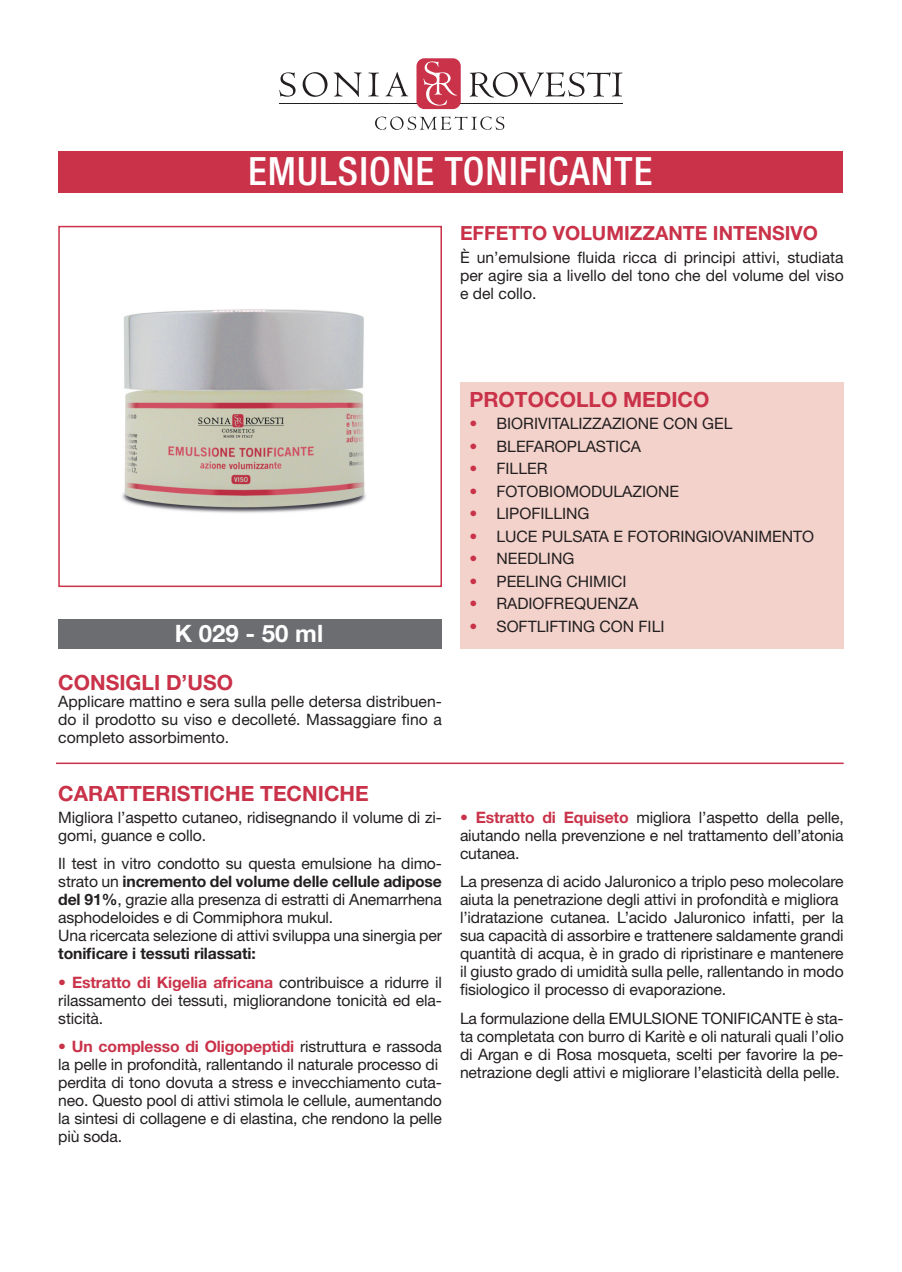
<style>
.page{position:relative;width:902px;height:1272px;background:#fff}
.page>*{position:absolute;margin:0;border:0;box-sizing:border-box;transform-origin:0 0}
.t1{font:500 condensed 39px "Helvetica Neue LT Std";letter-spacing:.03em;color:#fff}
.t2{font:700 24px "Helvetica Neue LT Std";color:#fff}
.t3{font:700 21px "Helvetica Neue LT Std";color:#c93249}
.t4{font:700 19.5px "Helvetica Neue LT Std";color:#c93249}
.t5{font:15.75px/18px "Helvetica Neue LT Std";letter-spacing:-.01em;color:#231f20;text-align:justify}
.t6{font:700 15.75px "Helvetica Neue LT Std";letter-spacing:-.01em;color:#231f20}
.s1{font-weight:700}
.s2{font-weight:700;color:#c93249}
.s3{color:#c93249}
</style>
<div class="page">
<div style="left:460px;top:382px;width:383px;height:266px;background:#f2d2ca"></div>
<div style="left:58px;top:618px;width:384px;height:30px;background:#6c6d70"></div>
<div style="left:58px;top:151px;width:784px;height:41px;background:#c93249"></div>
<svg style="left:375px;top:116px;width:129px;height:14px"></svg>
<svg style="left:279px;top:72px;width:16px;height:25px"></svg>
<svg style="left:302px;top:72px;width:25px;height:25px"></svg>
<svg style="left:334px;top:72px;width:27px;height:25px"></svg>
<svg style="left:368px;top:73px;width:11px;height:23px"></svg>
<svg style="left:385px;top:72px;width:23px;height:24px"></svg>
<svg style="left:469px;top:72px;width:153px;height:25px"></svg>
<hr style="left:279px;top:103px;width:343px;height:1px;background:#231f20">
<div style="left:416px;top:58px;width:44px;height:51px;background:#c93249;border-radius:8px"></div>
<svg style="left:423px;top:61px;width:34px;height:45px"></svg>
<hr style="left:56px;top:762px;width:787px;height:2px;background:#c93249">
<img style="left:122px;top:309px;width:244px;height:204px">
<div style="left:58px;top:226px;width:384px;height:361px;border:2px solid #c93249"></div>
<h1 class="t1" style="left:248px;top:157px;width:406px">EMULSIONE TONIFICANTE</h1>
<p class="t4" style="left:460px;top:226px;width:359px">EFFETTO VOLUMIZZANTE INTENSIVO</p>
<p class="t5" style="left:460px;top:249px;width:385px">È un’emulsione fluida ricca di principi attivi, studiata per agire sia a livello del tono che del volume del viso e del collo.</p>
<h2 class="t2" style="left:175px;top:625px;width:150px">K 029 - 50 ml</h2>
<h3 class="t3" style="left:58px;top:674px;width:176px">CONSIGLI D’USO</h3>
<p class="t5" style="left:58px;top:693px;width:385px">Applicare mattino e sera sulla pelle detersa distribuen&shy;do il prodotto su viso e decolleté. Massaggiare fino a completo assorbimento.</p>
<h3 class="t3" style="left:58px;top:786px;width:312px">CARATTERISTICHE TECNICHE</h3>
<p class="t5" style="left:58px;top:809px;width:385px">Migliora l’aspetto cutaneo, ridisegnando il volume di zi&shy;gomi, guance e collo.</p>
<p class="t5" style="left:58px;top:856px;width:385px;text-align:left">Il test in vitro condotto su questa emulsione ha dimo&shy;strato un <span class="s1">incremento del volume delle cellule adipose del 91%</span>, grazie alla presenza di estratti di Anemarrhena asphodeloides e di Commiphora mukul.<br>Una ricercata selezione di attivi sviluppa una sinergia per</p>
<p class="t6" style="left:58px;top:947px;width:199px">tonificare i tessuti rilassati:</p>
<p class="t5" style="left:58px;top:974px;width:385px"><span class="s2">• Estratto di Kigelia africana</span> contribuisce a ridurre il rilassamento dei tessuti, migliorandone tonicità ed ela&shy;sticità.</p>
<p class="t5" style="left:58px;top:1039px;width:385px;text-align:left"><span class="s2">• Un complesso di Oligopeptidi</span> ristruttura e rassoda la pelle in profondità, rallentando il naturale processo di perdita di tono dovuta a stress e invecchiamento cuta&shy;neo. Questo pool di attivi stimola le cellule, aumentando la sintesi di collagene e di elastina, che rendono la pelle più soda.</p>
<h3 class="t3" style="left:469px;top:392px;width:241px">PROTOCOLLO MEDICO</h3>
<p class="t5" style="left:469px;top:416px;width:264px"><span class="s3">•</span> BIORIVITALIZZAZIONE CON GEL</p>
<p class="t5" style="left:469px;top:439px;width:173px"><span class="s3">•</span> BLEFAROPLASTICA</p>
<p class="t5" style="left:469px;top:461px;width:80px"><span class="s3">•</span> FILLER</p>
<p class="t5" style="left:469px;top:484px;width:211px"><span class="s3">•</span> FOTOBIOMODULAZIONE</p>
<p class="t5" style="left:469px;top:506px;width:122px"><span class="s3">•</span> LIPOFILLING</p>
<p class="t5" style="left:469px;top:529px;width:346px"><span class="s3">•</span> LUCE PULSATA E FOTORINGIOVANIMENTO</p>
<p class="t5" style="left:469px;top:551px;width:106px"><span class="s3">•</span> NEEDLING</p>
<p class="t5" style="left:469px;top:574px;width:159px"><span class="s3">•</span> PEELING CHIMICI</p>
<p class="t5" style="left:469px;top:596px;width:170px"><span class="s3">•</span> RADIOFREQUENZA</p>
<p class="t5" style="left:469px;top:619px;width:197px"><span class="s3">•</span> SOFTLIFTING CON FILI</p>
<p class="t5" style="left:460px;top:809px;width:385px"><span class="s2">• Estratto di Equiseto</span> migliora l’aspetto della pelle, aiutando nella prevenzione e nel trattamento dell’atonia cutanea.</p>
<p class="t5" style="left:460px;top:874px;width:385px;text-align:left">La presenza di acido Jaluronico a triplo peso molecolare aiuta la penetrazione degli attivi in profondità e migliora l’idratazione cutanea. L’acido Jaluronico infatti, per la sua capacità di assorbire e trattenere saldamente grandi quantità di acqua, è in grado di ripristinare e mantenere il giusto grado di umidità sulla pelle, rallentando in modo fisiologico il processo di evaporazione.</p>
<p class="t5" style="left:460px;top:1010px;width:385px">La formulazione della EMULSIONE TONIFICANTE è sta&shy;ta completata con burro di Karitè e oli naturali quali l’olio di Argan e di Rosa mosqueta, scelti per favorire la pe&shy;netrazione degli attivi e migliorare l’elasticità della pelle.</p>
</div>
